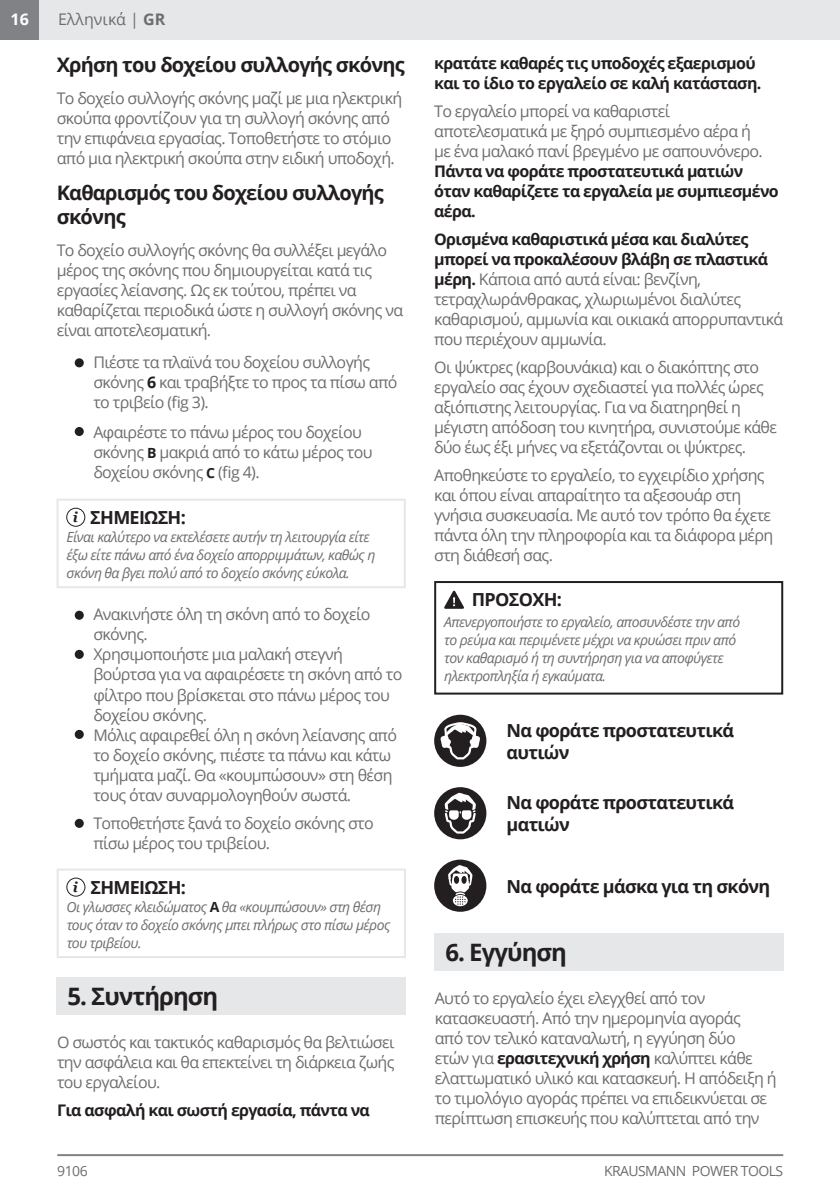
<style>
.page{position:relative;width:840px;height:1191px;background:#fff}
.page>*{position:absolute;margin:0;border:0;box-sizing:border-box;transform-origin:0 0}
.t1{font:700 24px "Open Sans";letter-spacing:-.04em;color:#231f20}
.t2{font:700 20px/24px "Open Sans";letter-spacing:-.04em;color:#231f20}
.t3{font:700 18px/22px "Open Sans";letter-spacing:-.04em;color:#231f20}
.t4{font:16px/20px "Open Sans";letter-spacing:-.04em;color:#6c6d70}
.t5{font:700 16px/20px "Open Sans";letter-spacing:-.04em;color:#231f20}
.t6{font:16px "Open Sans";color:#6c6d70}
.t7{font:700 16px "Open Sans";color:#fff}
.t8{font:italic 700 14.2px "Georgia";color:#231f20}
.t9{font:italic 14px/18px "Open Sans";letter-spacing:-.04em;color:#6c6d70}
.t10{font:14px "Open Sans";letter-spacing:-.04em;color:#6c6d70}
.s1{font-weight:700}
.s2{font-weight:700;color:#231f20}
.s3{font-weight:700;font-size:14px;color:#231f20}
.s4{font-weight:700;font-style:normal;color:#231f20}
</style>
<div class="page">
<div style="left:0;top:0;width:40px;height:40px;background:#808285"></div>
<hr style="left:57px;top:1154px;width:725px;height:2px;background:#808285">
<div style="left:40px;top:0;width:799px;height:40px;background:#e6e7e9"></div>
<div style="left:75px;top:427px;width:9px;height:9px;background:#231f20;border-radius:50%"></div>
<div style="left:75px;top:358px;width:9px;height:9px;background:#231f20;border-radius:50%"></div>
<div style="left:56px;top:498px;width:349px;height:90px;border:2px solid #e6e7e9"></div>
<div style="left:57px;top:868px;width:348px;height:90px;border:2px solid #e6e7e9"></div>
<div style="left:66px;top:507px;width:19px;height:20px;border:1px solid #231f20;border-radius:50%"></div>
<div style="left:66px;top:877px;width:19px;height:19px;border:1px solid #231f20;border-radius:50%"></div>
<div style="left:75px;top:610px;width:9px;height:10px;background:#231f20;border-radius:50%"></div>
<div style="left:75px;top:650px;width:9px;height:9px;background:#231f20;border-radius:50%"></div>
<div style="left:75px;top:730px;width:9px;height:9px;background:#231f20;border-radius:50%"></div>
<div style="left:75px;top:819px;width:9px;height:9px;background:#231f20;border-radius:50%"></div>
<div style="left:57px;top:977px;width:348px;height:38px;background:#e6e7e9"></div>
<div style="left:434px;top:581px;width:348px;height:113px;border:2px solid #231f20"></div>
<svg style="left:444px;top:590px;width:20px;height:19px"></svg>
<div style="left:434px;top:714px;width:52px;height:53px;background:#231f20;border-radius:50%"></div>
<svg style="left:440px;top:722px;width:40px;height:37px"></svg>
<div style="left:434px;top:787px;width:52px;height:52px;background:#231f20;border-radius:50%"></div>
<svg style="left:444px;top:792px;width:31px;height:41px"></svg>
<div style="left:434px;top:859px;width:52px;height:52px;background:#231f20;border-radius:50%"></div>
<svg style="left:448px;top:865px;width:24px;height:41px"></svg>
<div style="left:434px;top:933px;width:349px;height:38px;background:#e6e7e9"></div>
<p class="t7" style="left:11px;top:8px;width:20px">16</p>
<p class="t6" style="left:58px;top:8px;width:109px">Ελληνικά | <span class="s1">GR</span></p>
<p class="t2" style="left:57px;top:52px;width:349px">Χρήση του δοχείου συλλογής σκόνης</p>
<p class="t4" style="left:57px;top:88px;width:347px">Το δοχείο συλλογής σκόνης μαζί με μια ηλεκτρική σκούπα φροντίζουν για τη συλλογή σκόνης από την επιφάνεια εργασίας. Τοποθετήστε το στόμιο από μια ηλεκτρική σκούπα στην ειδική υποδοχή.</p>
<p class="t2" style="left:57px;top:180px;width:328px">Καθαρισμός του δοχείου συλλογής σκόνης</p>
<p class="t4" style="left:57px;top:239px;width:348px">Το δοχείο συλλογής σκόνης θα συλλέξει μεγάλο μέρος της σκόνης που δημιουργείται κατά τις εργασίες λείανσης. Ως εκ τούτου, πρέπει να καθαρίζεται περιοδικά ώστε η συλλογή σκόνης να είναι αποτελεσματική.</p>
<p class="t4" style="left:93px;top:352px;width:305px">Πιέστε τα πλαϊνά του δοχείου συλλογής σκόνης <span class="s2">6</span> και τραβήξτε το προς τα πίσω από το τριβείο (fig 3).</p>
<p class="t4" style="left:93px;top:422px;width:280px">Αφαιρέστε το πάνω μέρος του δοχείου σκόνης <span class="s3">Β</span> μακριά από το κάτω μέρος του δοχείου σκόνης <span class="s3">C</span> (fig 4).</p>
<p class="t3" style="left:90px;top:506px;width:97px">ΣΗΜΕΙΩΣΗ:</p>
<p class="t9" style="left:66px;top:527px;width:310px">Είναι καλύτερο να εκτελέσετε αυτήν τη λειτουργία είτε έξω είτε πάνω από ένα δοχείο απορριμμάτων, καθώς η σκόνη θα βγει πολύ από το δοχείο σκόνης εύκολα.</p>
<p class="t8" style="left:73px;top:508px;width:7px">i</p>
<p class="t4" style="left:93px;top:604px;width:310px">Ανακινήστε όλη τη σκόνη από το δοχείο σκόνης.<br>Χρησιμοποιήστε μια μαλακή στεγνή βούρτσα για να αφαιρέσετε τη σκόνη από το φίλτρο που βρίσκεται στο πάνω μέρος του δοχείου σκόνης.<br>Μόλις αφαιρεθεί όλη η σκόνη λείανσης από το δοχείο σκόνης, πιέστε τα πάνω και κάτω τμήματα μαζί. Θα «κουμπώσουν» στη θέση τους όταν συναρμολογηθούν σωστά.</p>
<p class="t4" style="left:93px;top:812px;width:282px">Τοποθετήστε ξανά το δοχείο σκόνης στο πίσω μέρος του τριβείου.</p>
<p class="t3" style="left:90px;top:875px;width:97px">ΣΗΜΕΙΩΣΗ:</p>
<p class="t9" style="left:67px;top:897px;width:325px">Οι γλωσσες κλειδώματος <span class="s4">A</span> θα «κουμπώσουν» στη θέση τους όταν το δοχείο σκόνης μπει πλήρως στο πίσω μέρος του τριβείου.</p>
<p class="t8" style="left:73px;top:878px;width:7px">i</p>
<h1 class="t1" style="left:67px;top:979px;width:152px">5. Συντήρηση</h1>
<p class="t4" style="left:57px;top:1031px;width:339px;text-align:justify">Ο σωστός και τακτικός καθαρισμός θα βελτιώσει την ασφάλεια και θα επεκτείνει τη διάρκεια ζωής του εργαλείου.</p>
<p class="t5" style="left:57px;top:1099px;width:314px">Για ασφαλή και σωστή εργασία, πάντα να</p>
<p class="t5" style="left:434px;top:53px;width:328px">κρατάτε καθαρές τις υποδοχές εξαερισμού και το ίδιο το εργαλείο σε καλή κατάσταση.</p>
<p class="t4" style="left:434px;top:101px;width:330px">Το εργαλείο μπορεί να καθαριστεί αποτελεσματικά με ξηρό συμπιεσμένο αέρα ή με ένα μαλακό πανί βρεγμένο με σαπουνόνερο.</p>
<p class="t5" style="left:434px;top:161px;width:346px">Πάντα να φοράτε προστατευτικά ματιών όταν καθαρίζετε τα εργαλεία με συμπιεσμένο αέρα.</p>
<p class="t4" style="left:434px;top:229px;width:350px"><span class="s2">Ορισμένα καθαριστικά μέσα και διαλύτες μπορεί να προκαλέσουν βλάβη σε πλαστικά μέρη.</span> Κάποια από αυτά είναι: βενζίνη, τετραχλωράνθρακας, χλωριωμένοι διαλύτες καθαρισμού, αμμωνία και οικιακά απορρυπαντικά που περιέχουν αμμωνία.</p>
<p class="t4" style="left:434px;top:357px;width:344px">Οι ψύκτρες (καρβουνάκια) και ο διακόπτης στο εργαλείο σας έχουν σχεδιαστεί για πολλές ώρες αξιόπιστης λειτουργίας. Για να διατηρηθεί η μέγιστη απόδοση του κινητήρα, συνιστούμε κάθε δύο έως έξι μήνες να εξετάζονται οι ψύκτρες.</p>
<p class="t4" style="left:434px;top:465px;width:340px">Αποθηκεύστε το εργαλείο, το εγχειρίδιο χρήσης και όπου είναι απαραίτητο τα αξεσουάρ στη γνήσια συσκευασία. Με αυτό τον τρόπο θα έχετε πάντα όλη την πληροφορία και τα διάφορα μέρη στη διάθεσή σας.</p>
<p class="t3" style="left:471px;top:588px;width:91px">ΠΡΟΣΟΧΗ:</p>
<p class="t9" style="left:444px;top:612px;width:297px">Aπενεργοποιήστε το εργαλείο, αποσυνδέστε την από το ρεύμα και περιμένετε μέχρι να κρυώσει πριν από τον καθαρισμό ή τη συντήρηση για να αποφύγετε ηλεκτροπληξία ή εγκαύματα.</p>
<p class="t3" style="left:506px;top:718px;width:229px">Να φοράτε προστατευτικά αυτιών</p>
<p class="t3" style="left:506px;top:791px;width:229px">Να φοράτε προστατευτικά ματιών</p>
<p class="t3" style="left:506px;top:874px;width:265px">Να φοράτε μάσκα για τη σκόνη</p>
<h1 class="t1" style="left:445px;top:935px;width:123px">6. Εγγύηση</h1>
<p class="t4" style="left:434px;top:987px;width:343px">Αυτό το εργαλείο έχει ελεγχθεί από τον κατασκευαστή. Από την ημερομηνία αγοράς<br>από τον τελικό καταναλωτή, η εγγύηση δύο<br>ετών για <span class="s2">ερασιτεχνική χρήση</span> καλύπτει κάθε ελαττωματικό υλικό και κατασκευή. Η απόδειξη ή το τιμολόγιο αγοράς πρέπει να επιδεικνύεται σε περίπτωση επισκευής που καλύπτεται από την</p>
<p class="t10" style="left:57px;top:1161px;width:32px">9106</p>
<p class="t10" style="left:603px;top:1161px;width:181px">KRAUSMANN POWER TOOLS</p>
</div>
